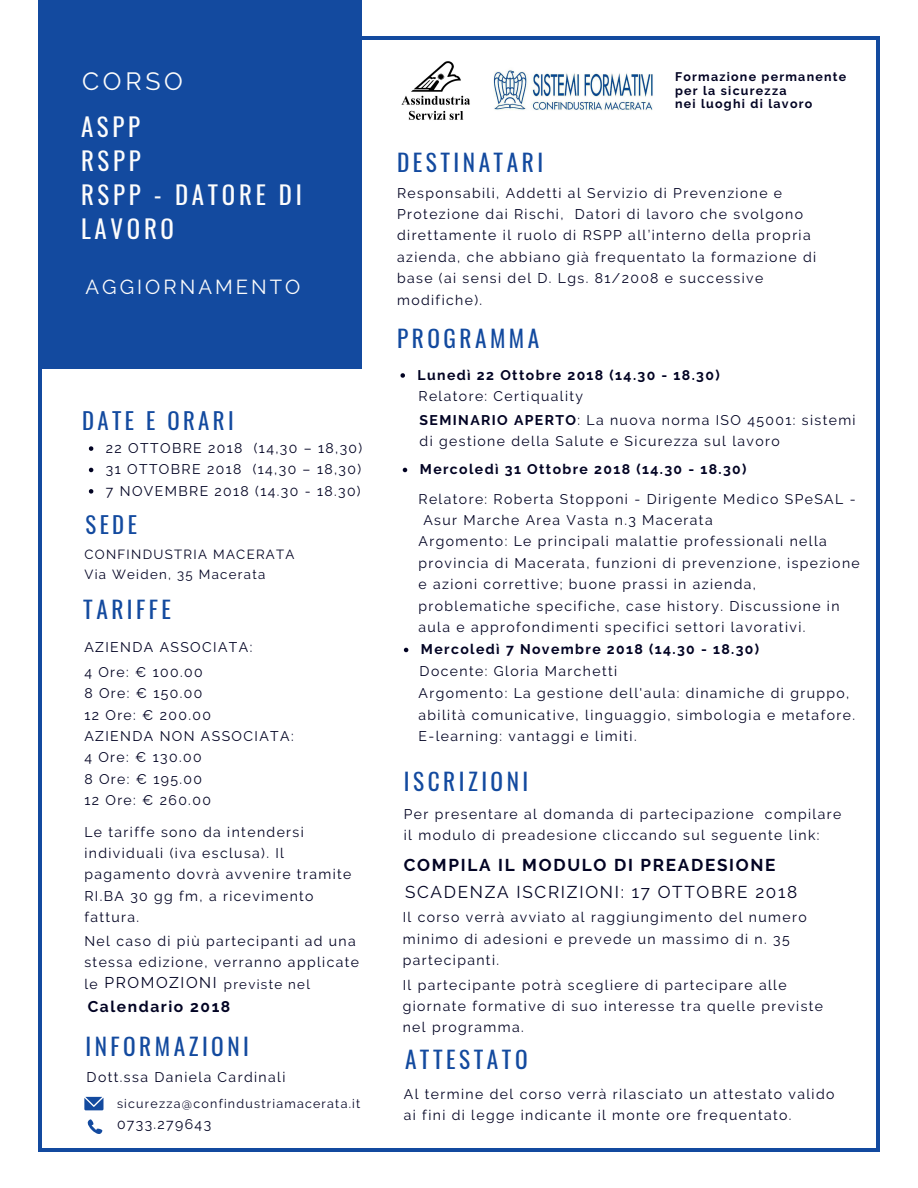
<style>
.page{position:relative;width:918px;height:1188px;background:#fff}
.page>*{position:absolute;margin:0;border:0;box-sizing:border-box;transform-origin:0 0}
.t1{font:24.9px/33.8px "Oswald";letter-spacing:.15em;color:#fcfcfc}
.t2{font:24.9px "Raleway";letter-spacing:.15em;color:#fcfcfc}
.t3{font:23.4px "Oswald";letter-spacing:.15em;color:#134a9f}
.t4{font:22.8px "Oswald";letter-spacing:.15em;color:#134a9f}
.t5{font:20.25px "Raleway";letter-spacing:.15em;color:#fcfcfc}
.t6{font:17.1px "Raleway";letter-spacing:.1em;color:#020323}
.t7{font:700 17.1px "Raleway";letter-spacing:.1em;color:#020323}
.t8{font:700 15.6px "Raleway";letter-spacing:.1em;color:#020323}
.t9{font:13.95px/21.3px "Raleway";letter-spacing:.1em;color:#020323}
.t10{font:700 13.95px "Raleway";letter-spacing:.1em;color:#020323}
.t11{font:13.2px/20.2px "Raleway";letter-spacing:.1em;color:#020323}
.t12{font:700 12.45px/13.5px "Raleway";letter-spacing:.1em;color:#020323}
.t13{font:12.45px "Raleway";letter-spacing:.1em;color:#020323}
.s1{font-size:13.95px}
.s2{font-size:15.6px}
.s3{font-weight:700}
</style>
<div class="page">
<hr style="left:38px;top:39px;width:4px;height:1110px;background:#134a9f">
<hr style="left:876px;top:39px;width:4px;height:1110px;background:#134a9f">
<hr style="left:41px;top:1149px;width:836px;height:3px;background:#134a9f">
<hr style="left:41px;top:36px;width:836px;height:3px;background:#134a9f">
<div style="left:38px;top:0;width:324px;height:369px;background:#134a9f"></div>
<svg style="left:89px;top:446px;width:4px;height:5px"></svg>
<svg style="left:89px;top:468px;width:4px;height:4px"></svg>
<svg style="left:89px;top:489px;width:4px;height:5px"></svg>
<svg style="left:400px;top:373px;width:5px;height:5px"></svg>
<img style="left:401px;top:61px;width:69px;height:59px">
<img style="left:493px;top:70px;width:160px;height:40px">
<svg style="left:84px;top:1097px;width:19px;height:13px"></svg>
<svg style="left:88px;top:1119px;width:14px;height:15px"></svg>
<svg style="left:403px;top:468px;width:4px;height:4px"></svg>
<svg style="left:404px;top:648px;width:4px;height:4px"></svg>
<h1 class="t2" style="left:82px;top:67px;width:102px">CORSO</h1>
<p class="t12" style="left:675px;top:70px;width:173px">Formazione permanente per la sicurezza<br>nei luoghi di lavoro</p>
<h1 class="t1" style="left:81px;top:109px;width:222px">ASPP<br>RSPP<br>RSPP - DATORE DI<br>LAVORO</h1>
<h3 class="t5" style="left:86px;top:275px;width:216px">AGGIORNAMENTO</h3>
<h3 class="t4" style="left:82px;top:403px;width:153px">DATE E ORARI</h3>
<p class="t9" style="left:106px;top:438px;width:258px;text-align:justify">22 OTTOBRE 2018 (14,30 – 18,30)<br>31 OTTOBRE 2018 (14,30 – 18,30)<br>7 NOVEMBRE 2018 (14.30 - 18.30)</p>
<h3 class="t4" style="left:86px;top:507px;width:53px">SEDE</h3>
<p class="t11" style="left:84px;top:544px;width:212px">CONFINDUSTRIA MACERATA<br>Via Weiden, 35 Macerata</p>
<h2 class="t3" style="left:83px;top:591px;width:89px">TARIFFE</h2>
<p class="t9" style="left:84px;top:637px;width:170px">AZIENDA ASSOCIATA:</p>
<p class="t9" style="left:84px;top:661px;width:128px">4 Ore: € 100.00<br>8 Ore: € 150.00<br>12 Ore: € 200.00</p>
<p class="t9" style="left:84px;top:747px;width:128px">4 Ore: € 130.00<br>8 Ore: € 195.00<br>12 Ore: € 260.00</p>
<p class="t9" style="left:84px;top:726px;width:211px">AZIENDA NON ASSOCIATA:</p>
<p class="t9" style="left:84px;top:821px;width:269px">Le tariffe sono da intendersi individuali (iva esclusa). Il pagamento dovrà avvenire tramite<br>RI.BA 30 gg fm, a ricevimento fattura.</p>
<p class="t9" style="left:84px;top:930px;width:276px">Nel caso di più partecipanti ad una stessa edizione, verranno applicate</p>
<p class="t11" style="left:84px;top:974px;width:227px"><span class="s1">le</span> <span class="s2">PROMOZIONI</span> previste nel</p>
<p class="t8" style="left:88px;top:997px;width:144px">Calendario 2018</p>
<h2 class="t3" style="left:86px;top:1028px;width:165px">INFORMAZIONI</h2>
<p class="t9" style="left:87px;top:1066px;width:200px">Dott.ssa Daniela Cardinali</p>
<p class="t13" style="left:117px;top:1096px;width:245px">sicurezza@confindustriamacerata.it</p>
<p class="t9" style="left:117px;top:1114px;width:96px">0733.279643</p>
<h2 class="t3" style="left:397px;top:144px;width:148px">DESTINATARI</h2>
<p class="t9" style="left:397px;top:182px;width:421px">Responsabili, Addetti al Servizio di Prevenzione e Protezione dai Rischi, Datori di lavoro che svolgono direttamente il ruolo di RSPP all’interno della propria azienda, che abbiano già frequentato la formazione di base (ai sensi del D. Lgs. 81/2008 e successive modifiche).</p>
<h2 class="t3" style="left:397px;top:320px;width:144px">PROGRAMMA</h2>
<p class="t10" style="left:418px;top:367px;width:304px">Lunedì 22 Ottobre 2018 (14.30 - 18.30)</p>
<p class="t9" style="left:418px;top:386px;width:166px">Relatore: Certiquality</p>
<p class="t9" style="left:420px;top:409px;width:438px"><span class="s3">SEMINARIO APERTO</span>: La nuova norma ISO 45001: sistemi di gestione della Salute e Sicurezza sul lavoro</p>
<p class="t10" style="left:420px;top:461px;width:328px">Mercoledì 31 Ottobre 2018 (14.30 - 18.30)</p>
<p class="t9" style="left:423px;top:488px;width:434px;text-indent:-5px">Relatore: Roberta Stopponi - Dirigente Medico SPeSAL -<br>Asur Marche Area Vasta n.3 Macerata</p>
<p class="t9" style="left:418px;top:531px;width:443px">Argomento: Le principali malattie professionali nella provincia di Macerata, funzioni di prevenzione, ispezione e azioni correttive; buone prassi in azienda, problematiche specifiche, case history. Discussione in aula e approfondimenti specifici settori lavorativi.</p>
<p class="t10" style="left:421px;top:641px;width:340px">Mercoledì 7 Novembre 2018 (14.30 - 18.30)</p>
<p class="t9" style="left:418px;top:660px;width:438px;line-height:21.8px">Docente: Gloria Marchetti<br>Argomento: La gestione dell'aula: dinamiche di gruppo, abilità comunicative, linguaggio, simbologia e metafore.<br>E-learning: vantaggi e limiti.</p>
<h2 class="t3" style="left:404px;top:763px;width:126px">ISCRIZIONI</h2>
<p class="t9" style="left:404px;top:803px;width:439px">Per presentare al domanda di partecipazione compilare il modulo di preadesione cliccando sul seguente link:</p>
<p class="t7" style="left:404px;top:855px;width:373px">COMPILA IL MODULO DI PREADESIONE</p>
<p class="t6" style="left:405px;top:882px;width:394px">SCADENZA ISCRIZIONI: 17 OTTOBRE 2018</p>
<p class="t9" style="left:403px;top:907px;width:405px">Il corso verrà avviato al raggiungimento del numero minimo di adesioni e prevede un massimo di n. 35 partecipanti.</p>
<p class="t9" style="left:403px;top:974px;width:422px">Il partecipante potrà scegliere di partecipare alle giornate formative di suo interesse tra quelle previste nel programma.</p>
<h2 class="t3" style="left:405px;top:1041px;width:124px">ATTESTATO</h2>
<p class="t9" style="left:404px;top:1083px;width:432px">Al termine del corso verrà rilasciato un attestato valido ai fini di legge indicante il monte ore frequentato.</p>
</div>
